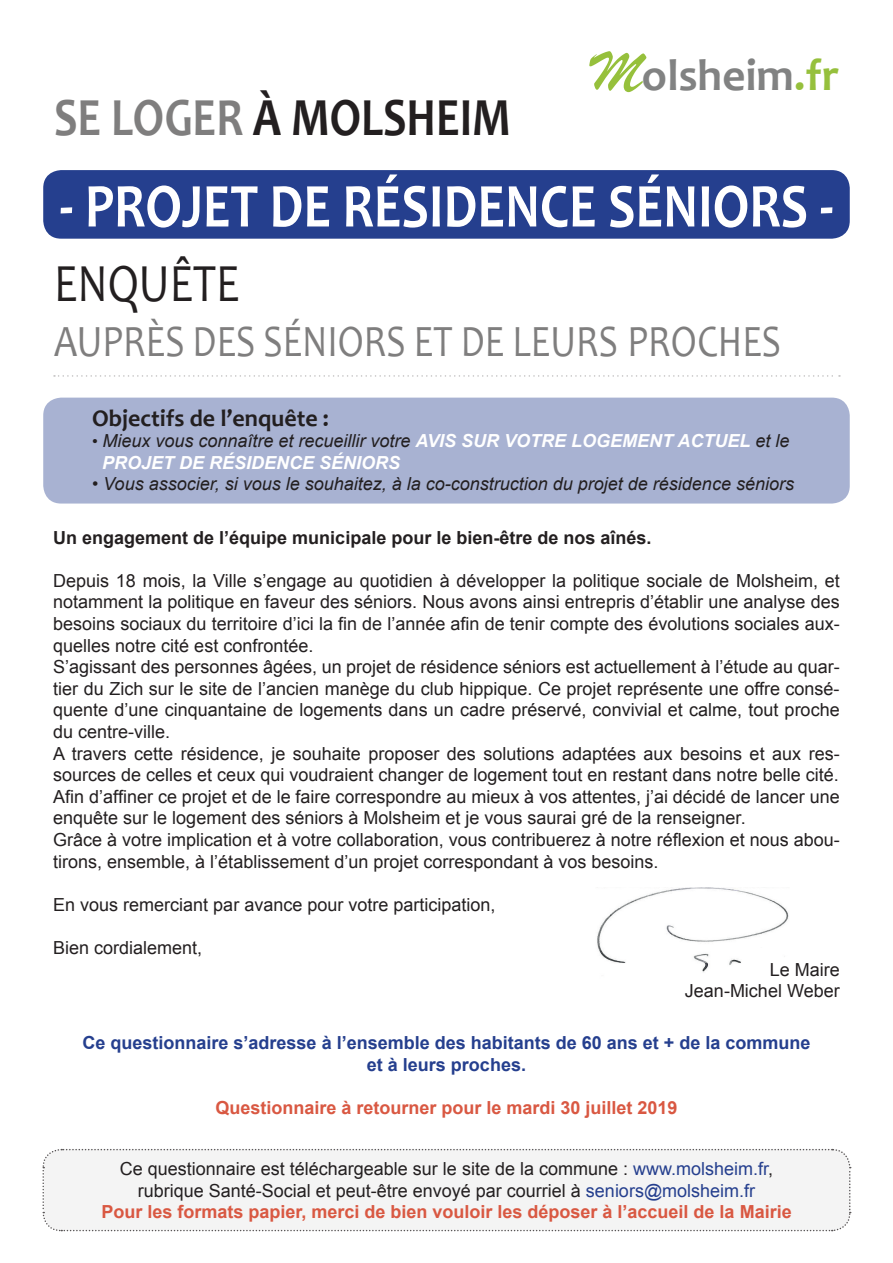
<style>
.page{position:relative;width:893px;height:1263px;background:#fff}
.page>*{position:absolute;margin:0;border:0;box-sizing:border-box;transform-origin:0 0}
.t1{font:700 63px "Candara";color:#fff;scale:.83 1}
.t2{font:700 54px "Candara";color:#231f20;scale:.83 1}
.t3{font:54px "Candara";color:#231f20;scale:.83 1}
.t4{font:45px "Candara";color:#7f7e7e;scale:.83 1}
.t5{font:700 45px "Candara";color:#818282}
.t6{font:700 24px "Candara";color:#231f20}
.t7{font:18px/21.6px "Arial";color:#231f20}
.t8{font:italic 700 18px/21.6px "Arial";color:#fff}
.t9{font:700 18px/21.6px "Arial";color:#253f8e;text-align:center}
.t10{font:italic 18px "Arial";color:#231f20}
.t11{font:700 18px "Arial";color:#231f20}
.t12{font:700 18px "Arial";color:#d95842}
.s1{font-family:"Brush Script";font-weight:400;font-size:60px;color:#96c03c}
.s2{color:#96c03c}
.s3{color:#7f7e7e}
.s4{font-size:64.8px}
.s5{font-weight:400;font-size:16.5px;color:#231f20}
.s6{font-weight:400;color:#231f20}
.s7{color:#253f8e}
.s8{font-weight:700;color:#d95842}
</style>
<div class="page">
<div style="left:43px;top:170px;width:807px;height:69px;background:#253f8e;border-radius:18px"></div>
<svg style="left:42px;top:1148px;width:809px;height:84px"></svg>
<div style="left:43px;top:398px;width:807px;height:106px;background:#a8b2d2;border-radius:18px"></div>
<div style="left:44px;top:1149px;width:806px;height:81px;background:#f4f4f4;border-radius:18px"></div>
<svg style="left:54px;top:375px;width:786px;height:2px"></svg>
<img style="left:597px;top:887px;width:192px;height:85px">
<h3 class="t5" style="left:592px;top:47px;width:248px"><span class="s1">M</span>olsheim<span class="s2">.fr</span></h3>
<h2 class="t2" style="left:54px;top:83px;width:552px"><span class="s3">SE LOGER</span> À MOLSHEIM</h2>
<h1 class="t1" style="left:60px;top:166px;width:934px"><span class="s4">-</span> PROJET DE RÉSIDENCE SÉNIORS <span class="s4">-</span></h1>
<h2 class="t3" style="left:54px;top:250px;width:225px">ENQUÊTE</h2>
<h3 class="t4" style="left:54px;top:313px;width:877px">AUPRÈS DES SÉNIORS ET DE LEURS PROCHES</h3>
<h3 class="t6" style="left:92px;top:403px;width:238px">Objectifs de l’enquête :</h3>
<p class="t8" style="left:102px;top:431px;width:689px;text-indent:-10px"><span class="s5">•</span> <span class="s6">Mieux vous connaître et recueillir votre</span> AVIS SUR VOTRE LOGEMENT ACTUEL <span class="s6">et le<br></span>PROJET DE RÉSIDENCE SÉNIORS</p>
<p class="t10" style="left:92px;top:472px;width:703px">• Vous associer, si vous le souhaitez, à la co-construction du projet de résidence séniors</p>
<p class="t11" style="left:53px;top:525px;width:600px">Un engagement de l’équipe municipale pour le bien-être de nos aînés.</p>
<p class="t7" style="left:53px;top:570px;width:788px">Depuis 18 mois, la Ville s’engage au quotidien à développer la politique sociale de Molsheim, et notamment la politique en faveur des séniors. Nous avons ainsi entrepris d’établir une analyse des besoins sociaux du territoire d’ici la fin de l’année afin de tenir compte des évolutions sociales aux&shy;quelles notre cité est confrontée.<br>S’agissant des personnes âgées, un projet de résidence séniors est actuellement à l’étude au quar&shy;tier du Zich sur le site de l’ancien manège du club hippique. Ce projet représente une offre consé&shy;quente d’une cinquantaine de logements dans un cadre préservé, convivial et calme, tout proche du centre-ville.<br>A travers cette résidence, je souhaite proposer des solutions adaptées aux besoins et aux res&shy;sources de celles et ceux qui voudraient changer de logement tout en restant dans notre belle cité.<br>Afin d’affiner ce projet et de le faire correspondre au mieux à vos attentes, j’ai décidé de lancer une enquête sur le logement des séniors à Molsheim et je vous saurai gré de la renseigner.<br>Grâce à votre implication et à votre collaboration, vous contribuerez à notre réflexion et nous abou&shy;tirons, ensemble, à l’établissement d’un projet correspondant à vos besoins.</p>
<p class="t7" style="left:53px;top:894px;width:444px">En vous remerciant par avance pour votre participation,</p>
<p class="t7" style="left:53px;top:937px;width:151px">Bien cordialement,</p>
<p class="t7" style="left:685px;top:959px;width:156px;text-align:right">Le Maire<br>Jean-Michel Weber</p>
<p class="t9" style="left:83px;top:1033px;width:729px">Ce questionnaire s’adresse à l’ensemble des habitants de 60 ans et + de la commune et à leurs proches.</p>
<p class="t12" style="left:215px;top:1096px;width:464px">Questionnaire à retourner pour le mardi 30 juillet 2019</p>
<p class="t7" style="left:101px;top:1158px;width:692px;text-align:center">Ce questionnaire est téléchargeable sur le site de la commune : <span class="s7">www.molsheim.fr</span>, rubrique Santé-Social et peut-être envoyé par courriel à <span class="s7">seniors@molsheim.fr<br></span><span class="s8">Pour les formats papier, merci de bien vouloir les déposer à l’accueil de la Mairie</span></p>
</div>
